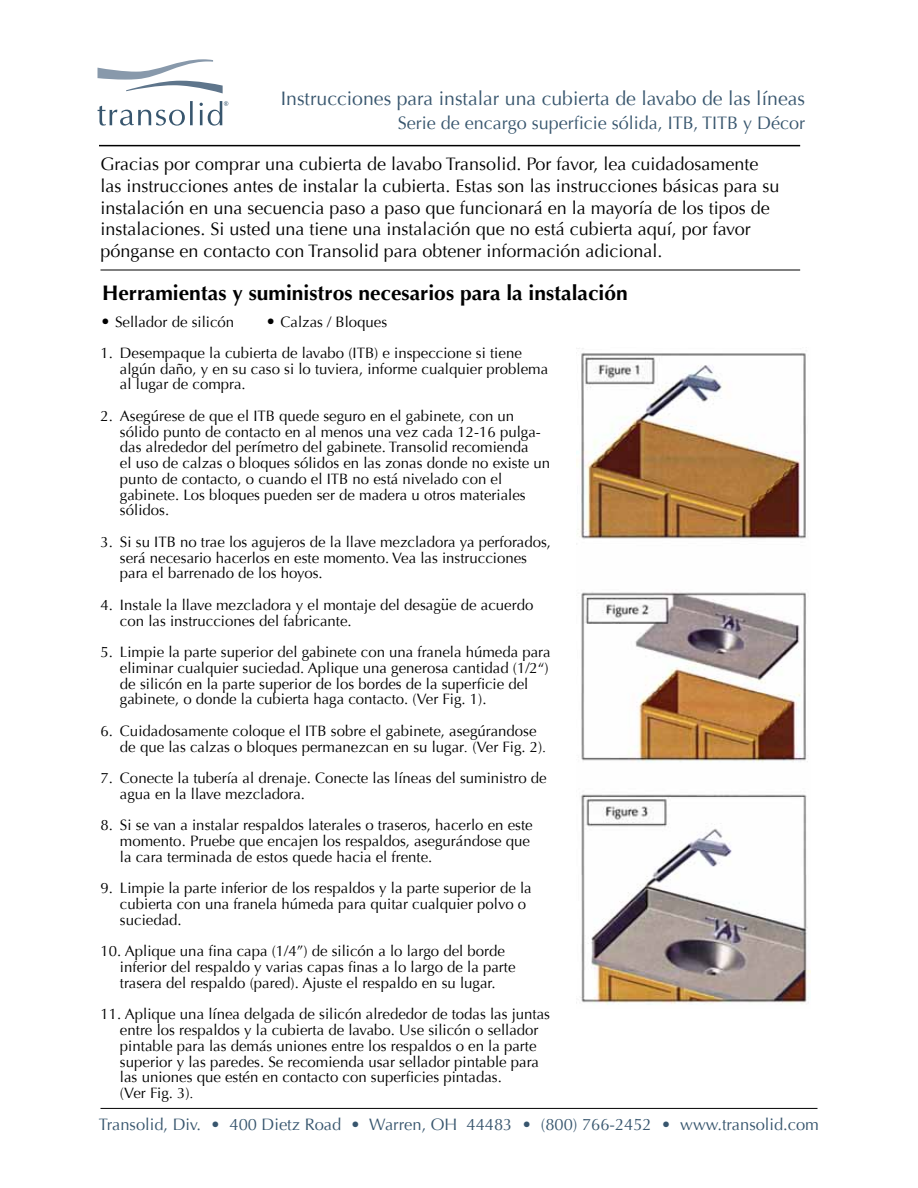
<style>
.page{position:relative;width:918px;height:1188px;background:#fff}
.page>*{position:absolute;margin:0;border:0;box-sizing:border-box;transform-origin:0 0}
.t1{font:700 21px "Optima";color:#000}
.t2{font:19.5px "Optima";color:#38566e}
.t3{font:18px/21.6px "Optima";color:#000}
.t4{font:18px "Optima";color:#38566e}
.t5{font:16.5px "Optima";color:#38566e}
.t6{font:15px/15.8px "Optima";color:#000}
.s1{font-size:16.5px}
.s2{font-style:italic}
</style>
<div class="page">
<img style="left:576px;top:348px;width:235px;height:657px">
<hr style="left:99px;top:145px;width:701px;height:1px;background:#000">
<hr style="left:100px;top:270px;width:700px;height:1px;background:#000">
<svg style="left:98px;top:59px;width:125px;height:34px"></svg>
<svg style="left:97px;top:101px;width:96px;height:25px"></svg>
<svg style="left:200px;top:101px;width:28px;height:25px"></svg>
<hr style="left:100px;top:1108px;width:718px;height:1px;background:#000">
<h2 class="t2" style="left:281px;top:87px;width:526px">Instrucciones para instalar una cubierta de lavabo de las líneas</h2>
<p class="t4" style="left:398px;top:112px;width:409px">Serie de encargo superficie sólida, ITB, TITB y Décor</p>
<p class="t3" style="left:100px;top:154px;width:681px">Gracias por comprar una cubierta de lavabo Transolid. Por favor, lea cuidadosamente las instrucciones antes de instalar la cubierta. Estas son las instrucciones básicas para su instalación en una secuencia paso a paso que funcionará en la mayoría de los tipos de instalaciones. Si usted una tiene una instalación que no está cubierta aquí, por favor pónganse en contacto con Transolid para obtener información adicional.</p>
<h1 class="t1" style="left:102px;top:280px;width:527px">Herramientas y suministros necesarios para la instalación</h1>
<p class="t6" style="left:100px;top:314px;width:135px"><span class="s1">•</span> Sellador de silicón</p>
<p class="t6" style="left:266px;top:314px;width:123px"><span class="s1">•</span> Calzas / Bloques</p>
<p class="t6" style="left:120px;top:345px;width:430px;text-indent:-20px">1. Desempaque la cubierta de lavabo (ITB) e inspeccione si tiene algún daño, y en su caso si lo tuviera, informe cualquier problema al lugar de compra.</p>
<p class="t6" style="left:120px;top:408px;width:432px;text-indent:-20px">2. Asegúrese de que el ITB quede seguro en el gabinete, con un sólido punto de contacto en al menos una vez cada 12-16 pulga&shy;das alrededor del perímetro del gabinete. Transolid recomienda<br>el uso de calzas o bloques sólidos en las zonas donde no existe un punto de contacto, o cuando el ITB no está nivelado con el gabinete. Los bloques pueden ser de madera u otros materiales sólidos.</p>
<p class="t6" style="left:120px;top:534px;width:433px;text-indent:-20px">3. Si su ITB no trae los agujeros de la llave mezcladora ya perforados, será necesario hacerlos en este momento. Vea las instrucciones para el barrenado de los hoyos.</p>
<p class="t6" style="left:120px;top:597px;width:415px;text-indent:-20px">4. Instale la llave mezcladora y el montaje del desague de acuerdo con las instrucciones del fabricante.</p>
<p class="t6" style="left:120px;top:644px;width:432px;text-indent:-20px">5. Limpie la parte superior del gabinete con una franela húmeda para eliminar cualquier suciedad. Aplique una generosa cantidad (1/2“) de silicón en la parte superior de los bordes de la superficie del gabinete, o donde la cubierta haga contacto. (Ver Fig. 1).</p>
<p class="t6" style="left:120px;top:723px;width:428px;text-indent:-20px">6. Cuidadosamente coloque el ITB sobre el gabinete, asegúrandose de que las calzas o bloques permanezcan en su lugar<span class="s2">.</span> (Ver Fig. 2)<span class="s2">.</span></p>
<p class="t6" style="left:120px;top:770px;width:428px;text-indent:-20px">7. Conecte la tubería al drenaje. Conecte las líneas del suministro de agua en la llave mezcladora.</p>
<p class="t6" style="left:120px;top:818px;width:414px;text-indent:-20px">8. Si se van a instalar respaldos laterales o traseros, hacerlo en este momento. Pruebe que encajen los respaldos, asegurándose que la cara terminada de estos quede hacia el frente.</p>
<p class="t6" style="left:120px;top:881px;width:413px;text-indent:-20px">9. Limpie la parte inferior de los respaldos y la parte superior de la cubierta con una franela húmeda para quitar cualquier polvo o suciedad.</p>
<p class="t6" style="left:120px;top:944px;width:397px;text-indent:-20px">10. Aplique una fina capa (1/4”) de silicón a lo largo del borde inferior del respaldo y varias capas finas a lo largo de la parte trasera del respaldo (pared). Ajuste el respaldo en su lugar.</p>
<p class="t6" style="left:120px;top:1007px;width:432px;text-indent:-19px">11. Aplique una línea delgada de silicón alrededor de todas las juntas entre los respaldos y la cubierta de lavabo. Use silicón o sellador pintable para las demás uniones entre los respaldos o en la parte superior y las paredes. Se recomienda usar sellador pintable para las uniones que estén en contacto con superficies pintadas.<br>(Ver Fig. 3)<span class="s2">.</span></p>
<p class="t6" style="left:441px;top:587px;width:10px">..</p>
<p class="t5" style="left:99px;top:1115px;width:722px">Transolid, Div. • 400 Dietz Road • Warren, OH 44483 • (800) 766-2452 • www.transolid.com</p>
</div>
